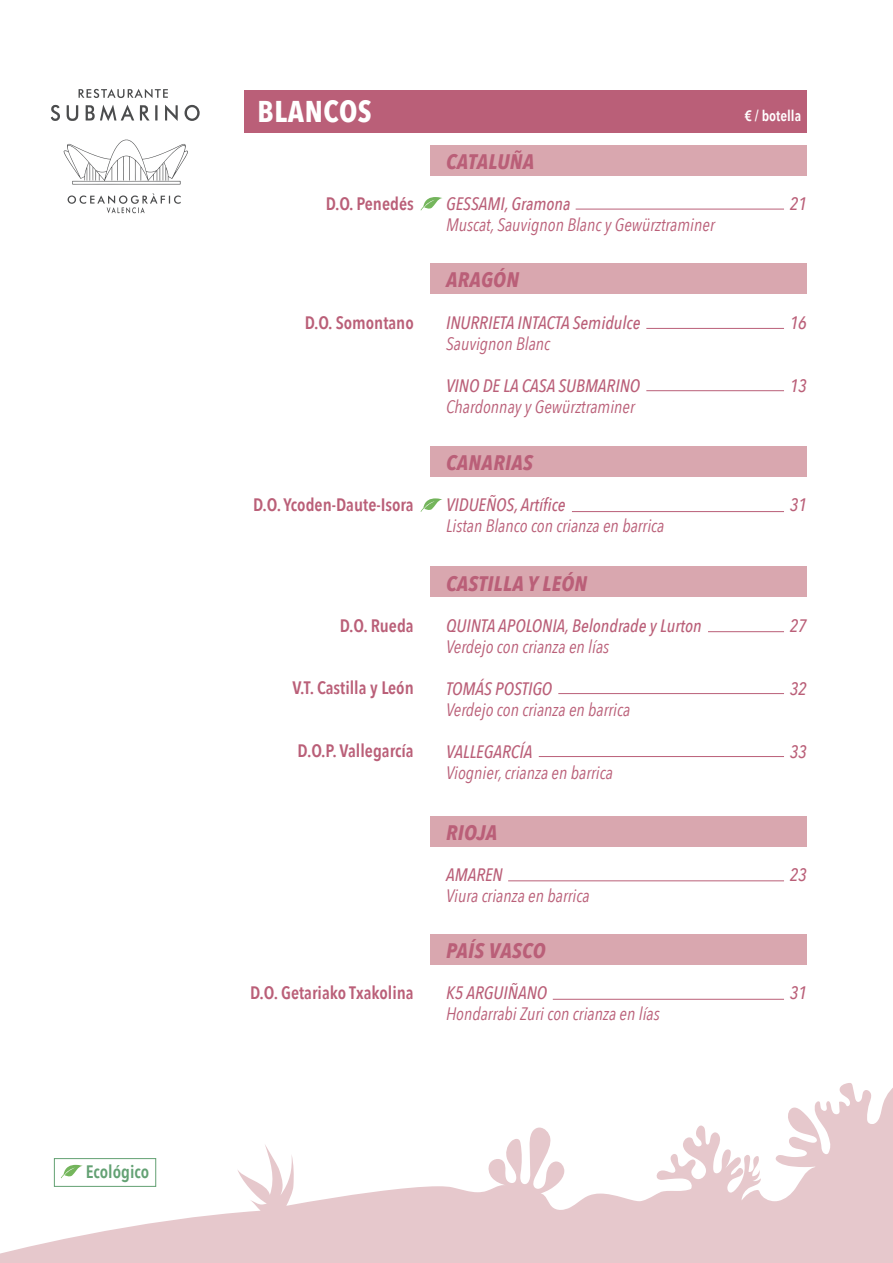
<style>
.page{position:relative;width:893px;height:1263px;background:#fff}
.page>*{position:absolute;margin:0;border:0;box-sizing:border-box;transform-origin:0 0}
.t1{font:700 30px "Avenir Next Condensed";letter-spacing:.02em;color:#fff}
.t2{font:italic 700 21px "Avenir Next Condensed";letter-spacing:.02em;color:#ba5f78}
.t3{font:italic 18px "Avenir Next Condensed";color:#ba5f78}
.t4{font:italic 500 18px "Avenir Next Condensed";color:#ba5f78}
.t5{font:600 18px "Avenir Next Condensed";color:#ba5f78}
.t6{font:600 18px "Avenir Next Condensed";color:#63a173}
.t7{font:600 15px "Avenir Next Condensed";color:#fff}
</style>
<div class="page">
<div style="left:244px;top:90px;width:563px;height:43px;background:#ba5f78"></div>
<div style="left:430px;top:145px;width:377px;height:30px;background:#d9a7af"></div>
<div style="left:430px;top:446px;width:377px;height:30px;background:#d9a7af"></div>
<div style="left:430px;top:816px;width:377px;height:30px;background:#d9a7af"></div>
<div style="left:430px;top:934px;width:377px;height:30px;background:#d9a7af"></div>
<div style="left:430px;top:264px;width:377px;height:30px;background:#d9a7af"></div>
<div style="left:430px;top:567px;width:377px;height:30px;background:#d9a7af"></div>
<svg style="left:185px;top:105px;width:15px;height:16px"></svg>
<svg style="left:165px;top:105px;width:13px;height:16px"></svg>
<svg style="left:67px;top:105px;width:11px;height:16px"></svg>
<svg style="left:86px;top:105px;width:48px;height:16px"></svg>
<svg style="left:51px;top:105px;width:9px;height:16px"></svg>
<svg style="left:140px;top:105px;width:18px;height:16px"></svg>
<svg style="left:79px;top:89px;width:89px;height:9px"></svg>
<svg style="left:68px;top:193px;width:113px;height:20px"></svg>
<svg style="left:64px;top:139px;width:124px;height:46px"></svg>
<hr style="left:576px;top:209px;width:208px;height:1px;background:#ba5f78">
<hr style="left:646px;top:328px;width:138px;height:1px;background:#ba5f78">
<hr style="left:646px;top:390px;width:138px;height:1px;background:#ba5f78">
<hr style="left:572px;top:511px;width:212px;height:1px;background:#ba5f78">
<hr style="left:708px;top:631px;width:76px;height:1px;background:#ba5f78">
<hr style="left:539px;top:756px;width:245px;height:1px;background:#ba5f78">
<hr style="left:508px;top:880px;width:276px;height:1px;background:#ba5f78">
<hr style="left:553px;top:999px;width:231px;height:1px;background:#ba5f78">
<hr style="left:558px;top:693px;width:226px;height:1px;background:#ba5f78">
<svg style="left:421px;top:197px;width:21px;height:14px"></svg>
<svg style="left:421px;top:498px;width:21px;height:14px"></svg>
<svg style="left:0;top:1083px;width:893px;height:180px"></svg>
<svg style="left:61px;top:1165px;width:22px;height:13px"></svg>
<div style="left:54px;top:1158px;width:102px;height:29px;border:1px solid #63a173"></div>
<p class="t6" style="left:86px;top:1156px;width:65px">Ecológico</p>
<p class="t1" style="left:258px;top:93px;width:116px">BLANCOS</p>
<p class="t7" style="left:744px;top:103px;width:58px">€ / botella</p>
<p class="t2" style="left:446px;top:149px;width:90px">CATALUÑA</p>
<p class="t5" style="left:326px;top:189px;width:90px">D.O. Penedés</p>
<p class="t4" style="left:446px;top:193px;width:126px">GESSAMI, Gramona</p>
<p class="t3" style="left:446px;top:214px;width:270px">Muscat, Sauvignon Blanc y Gewürztraminer</p>
<p class="t4" style="left:790px;top:193px;width:19px">21</p>
<p class="t2" style="left:446px;top:267px;width:74px">ARAGÓN</p>
<p class="t5" style="left:305px;top:307px;width:111px">D.O. Somontano</p>
<p class="t4" style="left:446px;top:311px;width:196px">INURRIETA INTACTA Semidulce</p>
<p class="t3" style="left:446px;top:332px;width:106px">Sauvignon Blanc</p>
<p class="t4" style="left:446px;top:374px;width:196px">VINO DE LA CASA SUBMARINO</p>
<p class="t3" style="left:446px;top:395px;width:190px">Chardonnay y Gewürztraminer</p>
<p class="t4" style="left:790px;top:311px;width:19px">16</p>
<p class="t4" style="left:790px;top:374px;width:19px">13</p>
<p class="t2" style="left:446px;top:450px;width:88px">CANARIAS</p>
<p class="t5" style="left:253px;top:489px;width:162px">D.O. Ycoden-Daute-Isora</p>
<p class="t4" style="left:446px;top:494px;width:121px">VIDUEÑOS, Artífice</p>
<p class="t3" style="left:446px;top:515px;width:220px">Listan Blanco con crianza en barrica</p>
<p class="t4" style="left:790px;top:494px;width:19px">31</p>
<p class="t2" style="left:446px;top:570px;width:143px">CASTILLA Y LEÓN</p>
<p class="t5" style="left:340px;top:610px;width:75px">D.O. Rueda</p>
<p class="t5" style="left:292px;top:672px;width:123px">V.T. Castilla y León</p>
<p class="t5" style="left:298px;top:736px;width:118px">D.O.P. Vallegarcía</p>
<p class="t4" style="left:446px;top:614px;width:257px">QUINTA APOLONIA, Belondrade y Lurton</p>
<p class="t3" style="left:446px;top:635px;width:165px">Verdejo con crianza en lías</p>
<p class="t4" style="left:446px;top:677px;width:108px">TOMÁS POSTIGO</p>
<p class="t3" style="left:446px;top:698px;width:186px">Verdejo con crianza en barrica</p>
<p class="t4" style="left:446px;top:740px;width:88px">VALLEGARCÍA</p>
<p class="t3" style="left:446px;top:761px;width:168px">Viognier, crianza en barrica</p>
<p class="t4" style="left:790px;top:614px;width:19px">27</p>
<p class="t4" style="left:790px;top:677px;width:19px">32</p>
<p class="t4" style="left:790px;top:740px;width:19px">33</p>
<p class="t2" style="left:446px;top:820px;width:53px">RIOJA</p>
<p class="t4" style="left:446px;top:864px;width:58px">AMAREN</p>
<p class="t3" style="left:446px;top:885px;width:145px">Viura crianza en barrica</p>
<p class="t4" style="left:790px;top:864px;width:19px">23</p>
<p class="t2" style="left:446px;top:938px;width:101px">PAÍS VASCO</p>
<p class="t5" style="left:250px;top:977px;width:165px">D.O. Getariako Txakolina</p>
<p class="t4" style="left:446px;top:982px;width:103px">K5 ARGUIÑANO</p>
<p class="t3" style="left:446px;top:1003px;width:215px">Hondarrabi Zuri con crianza en lías</p>
<p class="t4" style="left:790px;top:982px;width:19px">31</p>
</div>
